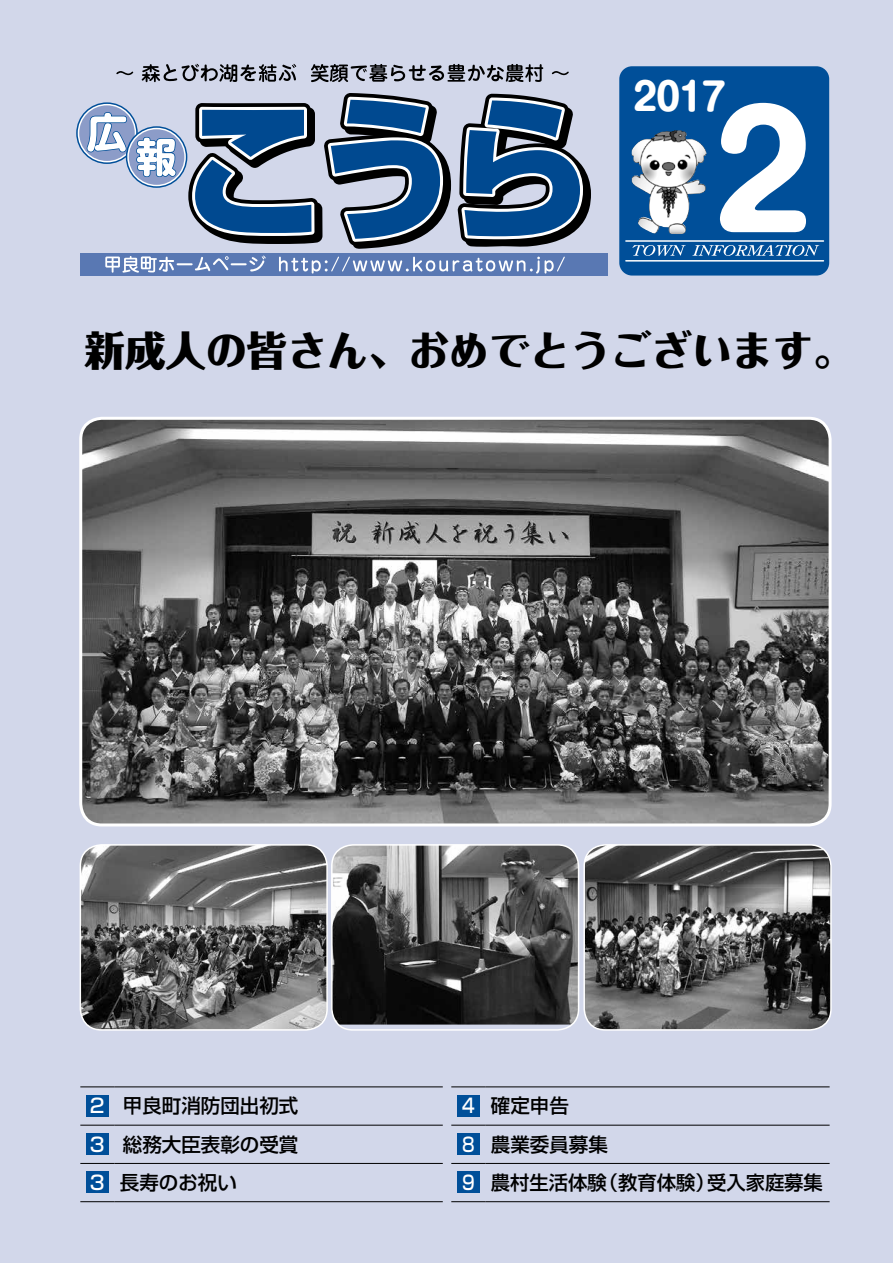
<style>
.page{position:relative;width:893px;height:1263px;background:#d2d7ea}
.page>*{position:absolute;margin:0;border:0;box-sizing:border-box;transform-origin:0 0}
.t1{font:700 154.5px "Shin M Go Pro";color:#fff}
.t2{font:800 40.5px "Folk";color:#000}
.t3{font:700 37.5px "Shin M Go Pro";color:#fff}
.t4{font:500 19.5px "Shin Go Pro";color:#000}
.s1{color:#fff}
</style>
<div class="page">
<svg style="left:116px;top:71px;width:17px;height:4px"></svg>
<svg style="left:142px;top:64px;width:154px;height:18px"></svg>
<svg style="left:311px;top:64px;width:232px;height:18px"></svg>
<svg style="left:552px;top:71px;width:17px;height:4px"></svg>
<svg style="left:458px;top:94px;width:133px;height:153px"></svg>
<div style="left:80px;top:253px;width:528px;height:23px;background:#5978b3"></div>
<div style="left:619px;top:66px;width:210px;height:210px;background:#004f99;border-radius:13px"></div>
<svg style="left:632px;top:245px;width:54px;height:11px"></svg>
<svg style="left:692px;top:245px;width:127px;height:11px"></svg>
<hr style="left:625px;top:240px;width:199px;height:2px;background:#fff">
<hr style="left:625px;top:260px;width:199px;height:2px;background:#fff">
<svg style="left:105px;top:256px;width:161px;height:17px"></svg>
<svg style="left:279px;top:257px;width:286px;height:17px"></svg>
<svg style="left:76px;top:93px;width:375px;height:156px"></svg>
<div style="left:457px;top:1171px;width:23px;height:22px;background:#004f99"></div>
<div style="left:457px;top:1133px;width:23px;height:21px;background:#004f99"></div>
<div style="left:457px;top:1094px;width:23px;height:22px;background:#004f99"></div>
<div style="left:86px;top:1171px;width:23px;height:22px;background:#004f99"></div>
<div style="left:86px;top:1133px;width:23px;height:21px;background:#004f99"></div>
<div style="left:86px;top:1094px;width:23px;height:22px;background:#004f99"></div>
<img style="left:632px;top:130px;width:57px;height:104px">
<hr style="left:80px;top:1086px;width:34px;height:1px;background:#000">
<hr style="left:114px;top:1086px;width:329px;height:1px;background:#000">
<hr style="left:451px;top:1086px;width:34px;height:1px;background:#000">
<hr style="left:485px;top:1086px;width:345px;height:1px;background:#000">
<hr style="left:80px;top:1125px;width:34px;height:1px;background:#000">
<hr style="left:114px;top:1125px;width:329px;height:1px;background:#000">
<hr style="left:451px;top:1125px;width:34px;height:1px;background:#000">
<hr style="left:485px;top:1125px;width:345px;height:1px;background:#000">
<hr style="left:80px;top:1163px;width:34px;height:1px;background:#000">
<hr style="left:114px;top:1163px;width:329px;height:1px;background:#000">
<hr style="left:451px;top:1163px;width:34px;height:1px;background:#000">
<hr style="left:485px;top:1163px;width:345px;height:1px;background:#000">
<hr style="left:80px;top:1201px;width:34px;height:1px;background:#000">
<hr style="left:114px;top:1201px;width:329px;height:1px;background:#000">
<hr style="left:451px;top:1201px;width:34px;height:1px;background:#000">
<hr style="left:485px;top:1201px;width:345px;height:1px;background:#000">
<img style="left:83px;top:421px;width:745px;height:404px">
<div style="left:79px;top:417px;width:753px;height:409px;border:3px solid #fff;border-radius:21px"></div>
<img style="left:80px;top:847px;width:245px;height:181px">
<div style="left:80px;top:844px;width:248px;height:187px;border:2px solid #fff;border-radius:21px"></div>
<img style="left:334px;top:846px;width:245px;height:178px">
<div style="left:331px;top:844px;width:248px;height:187px;border:2px solid #fff;border-radius:21px"></div>
<img style="left:586px;top:847px;width:243px;height:181px">
<div style="left:583px;top:844px;width:249px;height:187px;border:2px solid #fff;border-radius:21px"></div>
<h3 class="t3" style="left:633px;top:66px;width:94px">2017</h3>
<h1 class="t1" style="left:713px;top:47px;width:102px">2</h1>
<h2 class="t2" style="left:85px;top:322px;width:771px">新成人の皆さん、おめでとうございます。</h2>
<p class="t4" style="left:90px;top:1090px;width:210px"><span class="s1">2</span> 甲良町消防団出初式</p>
<p class="t4" style="left:462px;top:1090px;width:108px"><span class="s1">4</span> 確定申告</p>
<p class="t4" style="left:90px;top:1128px;width:210px"><span class="s1">3</span> 総務大臣表彰の受賞</p>
<p class="t4" style="left:462px;top:1128px;width:147px"><span class="s1">8</span> 農業委員募集</p>
<p class="t4" style="left:90px;top:1166px;width:148px"><span class="s1">3</span> 長寿のお祝い</p>
<p class="t4" style="left:462px;top:1166px;width:362px"><span class="s1">9</span> 農村生活体験（教育体験）受入家庭募集</p>
</div>
